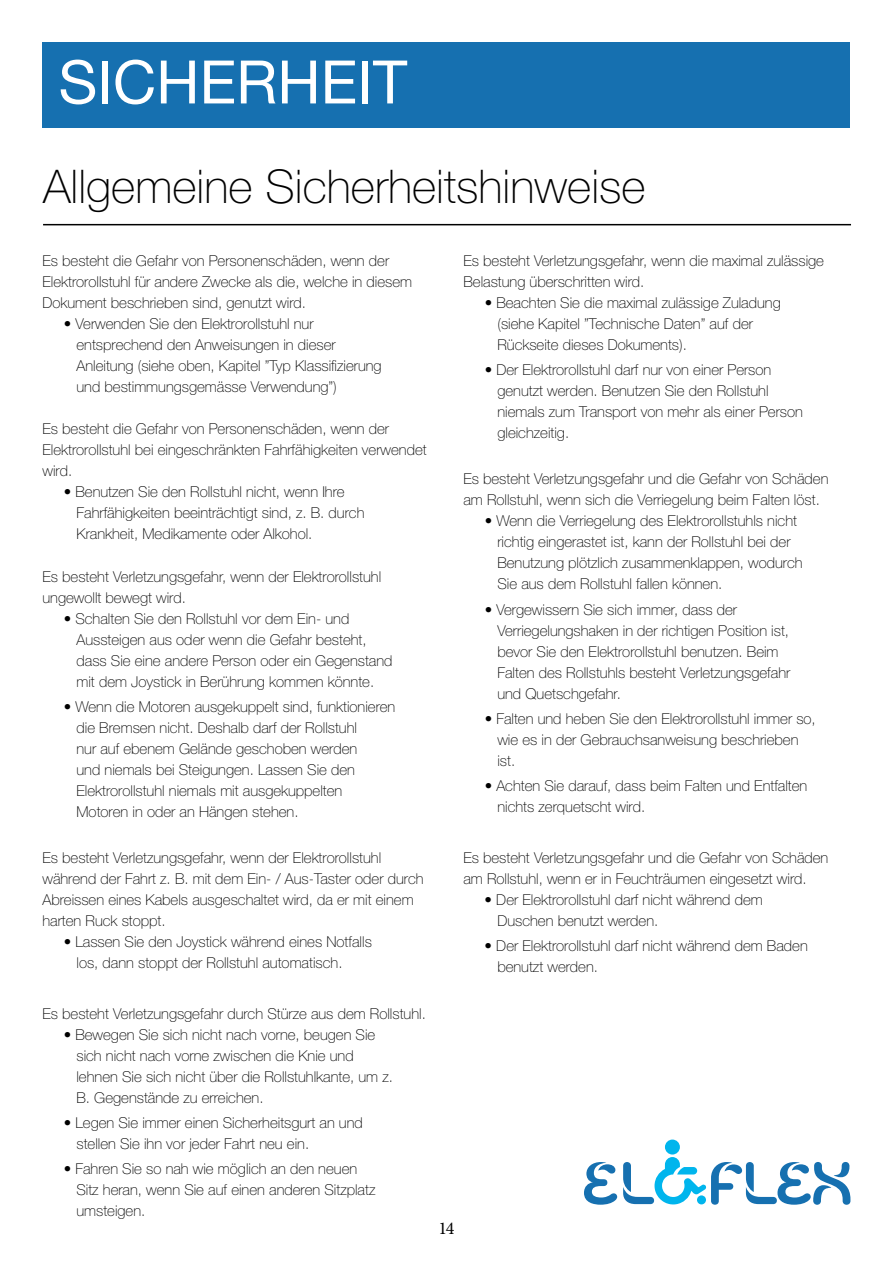
<style>
.page{position:relative;width:893px;height:1263px;background:#fff}
.page>*{position:absolute;margin:0;border:0;box-sizing:border-box;transform-origin:0 0}
.t1{font:60px "Helvetica Neue LT Pro";color:#fff}
.t2{font:100 46.5px "Helvetica Neue LT Pro";color:#000}
.t3{font:18px "Minion Pro";color:#000}
.t4{font:100 15px/21px "Helvetica Neue LT Pro";color:#000}
</style>
<div class="page">
<svg style="left:584px;top:1162px;width:33px;height:43px"></svg>
<div style="left:665px;top:1139px;width:15px;height:15px;background:#00b5ed;border-radius:50%"></div>
<svg style="left:623px;top:1157px;width:227px;height:48px"></svg>
<div style="left:43px;top:43px;width:807px;height:85px;background:#1670b0"></div>
<hr style="left:43px;top:224px;width:808px;height:1px;background:#000">
<h1 class="t1" style="left:58px;top:46px;width:350px">SICHERHEIT</h1>
<h2 class="t2" style="left:43px;top:160px;width:604px">Allgemeine Sicherheitshinweise</h2>
<p class="t4" style="left:43px;top:250px;width:371px">Es besteht die Gefahr von Personenschäden, wenn der<br>Elektrorollstuhl für andere Zwecke als die, welche in diesem<br>Dokument beschrieben sind, genutzt wird.</p>
<p class="t4" style="left:77px;top:313px;width:307px;text-indent:-13px">• Verwenden Sie den Elektrorollstuhl nur entsprechend den Anweisungen in dieser Anleitung (siehe oben, Kapitel ”Typ Klassifizierung und bestimmungsgemässe Verwendung”)</p>
<p class="t4" style="left:43px;top:418px;width:386px">Es besteht die Gefahr von Personenschäden, wenn der<br>Elektrorollstuhl bei eingeschränkten Fahrfähigkeiten verwendet wird.</p>
<p class="t4" style="left:77px;top:481px;width:289px;text-indent:-13px">• Benutzen Sie den Rollstuhl nicht, wenn Ihre<br>Fahrfähigkeiten beeinträchtigt sind, z. B. durch<br>Krankheit, Medikamente oder Alkohol.</p>
<p class="t4" style="left:42px;top:566px;width:340px">Es besteht Verletzungsgefahr, wenn der Elektrorollstuhl ungewollt bewegt wird.</p>
<p class="t4" style="left:76px;top:608px;width:318px;text-indent:-13px">• Schalten Sie den Rollstuhl vor dem Ein- und Aussteigen aus oder wenn die Gefahr besteht, dass Sie eine andere Person oder ein Gegenstand mit dem Joystick in Berührung kommen könnte.</p>
<p class="t4" style="left:76px;top:696px;width:320px;text-indent:-13px">• Wenn die Motoren ausgekuppelt sind, funktionieren die Bremsen nicht. Deshalb darf der Rollstuhl<br>nur auf ebenem Gelände geschoben werden<br>und niemals bei Steigungen. Lassen Sie den Elektrorollstuhl niemals mit ausgekuppelten Motoren in oder an Hängen stehen.</p>
<p class="t4" style="left:42px;top:847px;width:383px">Es besteht Verletzungsgefahr, wenn der Elektrorollstuhl während der Fahrt z. B. mit dem Ein- / Aus-Taster oder durch Abreissen eines Kabels ausgeschaltet wird, da er mit einem harten Ruck stoppt.</p>
<p class="t4" style="left:76px;top:931px;width:297px;text-indent:-13px">• Lassen Sie den Joystick während eines Notfalls los, dann stoppt der Rollstuhl automatisch.</p>
<p class="t4" style="left:42px;top:1003px;width:385px">Es besteht Verletzungsgefahr durch Stürze aus dem Rollstuhl.</p>
<p class="t4" style="left:76px;top:1024px;width:318px;text-indent:-13px">• Bewegen Sie sich nicht nach vorne, beugen Sie sich nicht nach vorne zwischen die Knie und lehnen Sie sich nicht über die Rollstuhlkante, um z.<br>B. Gegenstände zu erreichen.</p>
<p class="t4" style="left:76px;top:1112px;width:288px;text-indent:-13px">• Legen Sie immer einen Sicherheitsgurt an und stellen Sie ihn vor jeder Fahrt neu ein.</p>
<p class="t4" style="left:76px;top:1158px;width:300px;text-indent:-13px">• Fahren Sie so nah wie möglich an den neuen<br>Sitz heran, wenn Sie auf einen anderen Sitzplatz umsteigen.</p>
<p class="t4" style="left:463px;top:250px;width:362px">Es besteht Verletzungsgefahr, wenn die maximal zulässige<br>Belastung überschritten wird.</p>
<p class="t4" style="left:497px;top:292px;width:285px;text-indent:-13px">• Beachten Sie die maximal zulässige Zuladung (siehe Kapitel ”Technische Daten” auf der<br>Rückseite dieses Dokuments).</p>
<p class="t4" style="left:497px;top:359px;width:307px;text-indent:-13px">• Der Elektrorollstuhl darf nur von einer Person genutzt werden. Benutzen Sie den Rollstuhl niemals zum Transport von mehr als einer Person gleichzeitig.</p>
<p class="t4" style="left:463px;top:468px;width:367px">Es besteht Verletzungsgefahr und die Gefahr von Schäden am Rollstuhl, wenn sich die Verriegelung beim Falten löst.</p>
<p class="t4" style="left:497px;top:510px;width:307px;text-indent:-13px">• Wenn die Verriegelung des Elektrorollstuhls nicht richtig eingerastet ist, kann der Rollstuhl bei der Benutzung plötzlich zusammenklappen, wodurch Sie aus dem Rollstuhl fallen können.</p>
<p class="t4" style="left:497px;top:599px;width:294px;text-indent:-13px">• Vergewissern Sie sich immer, dass der Verriegelungshaken in der richtigen Position ist, bevor Sie den Elektrorollstuhl benutzen. Beim Falten des Rollstuhls besteht Verletzungsgefahr und Quetschgefahr.</p>
<p class="t4" style="left:497px;top:708px;width:320px;text-indent:-13px">• Falten und heben Sie den Elektrorollstuhl immer so, wie es in der Gebrauchsanweisung beschrieben ist.</p>
<p class="t4" style="left:497px;top:775px;width:311px;text-indent:-13px">• Achten Sie darauf, dass beim Falten und Entfalten nichts zerquetscht wird.</p>
<p class="t4" style="left:463px;top:847px;width:367px">Es besteht Verletzungsgefahr und die Gefahr von Schäden am Rollstuhl, wenn er in Feuchträumen eingesetzt wird.</p>
<p class="t4" style="left:497px;top:889px;width:267px;text-indent:-13px">• Der Elektrorollstuhl darf nicht während dem<br>Duschen benutzt werden.</p>
<p class="t4" style="left:497px;top:935px;width:312px;text-indent:-13px">• Der Elektrorollstuhl darf nicht während dem Baden benutzt werden.</p>
<p class="t3" style="left:438px;top:1217px;width:18px">14</p>
</div>
